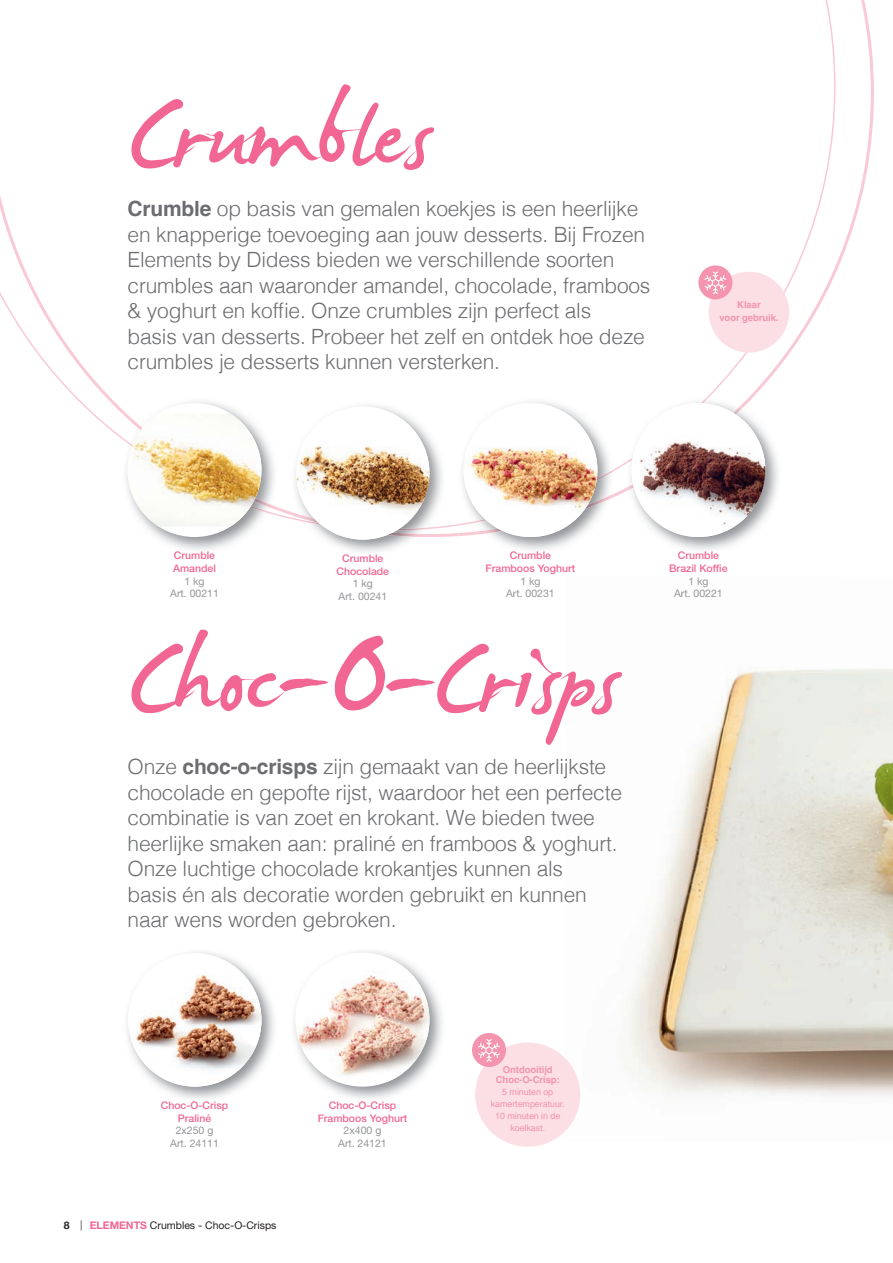
<style>
.page{position:relative;width:893px;height:1263px;background:#fff}
.page>*{position:absolute;margin:0;border:0;box-sizing:border-box;transform-origin:0 0}
.t1{font:156px "James Fajardo";color:#f16692}
.t2{font:300 21px/25.5px "Helvetica";letter-spacing:-.01em;color:#6c6d70}
.t3{font:500 10.5px/12.6px "Helvetica Neue LT Std";color:#f16692;text-align:center}
.t4{font:10.5px/12.6px "Helvetica Neue LT Std";color:#939598;text-align:center}
.t5{font:10.5px "Helvetica Neue LT Std";color:#231f20}
.t6{font:700 10.5px "Helvetica Neue LT Std";color:#231f20}
.t7{font:700 9.6px/13.2px "Helvetica";letter-spacing:-.01em;color:#f494ae;text-align:center}
.t8{font:9px/12px "Helvetica";letter-spacing:-.01em;color:#f494ae;text-align:center}
.s1{font-weight:700}
.s2{font-weight:700;color:#f16692}
</style>
<div class="page">
<img style="left:568px;top:669px;width:325px;height:459px">
<svg style="left:0;top:0;width:836px;height:527px"></svg>
<img style="left:122px;top:398px;width:155px;height:12px">
<img style="left:122px;top:410px;width:155px;height:27px">
<img style="left:122px;top:516px;width:155px;height:34px">
<img style="left:122px;top:437px;width:155px;height:79px">
<div style="left:128px;top:403px;width:133px;height:134px;background:#fff;border-radius:50%"></div>
<img style="left:128px;top:414px;width:133px;height:112px">
<img style="left:626px;top:398px;width:155px;height:152px">
<img style="left:626px;top:398px;width:126px;height:93px">
<img style="left:626px;top:398px;width:82px;height:66px">
<img style="left:631px;top:403px;width:134px;height:134px;border-radius:67px">
<img style="left:458px;top:398px;width:155px;height:152px">
<img style="left:458px;top:526px;width:155px;height:10px">
<img style="left:458px;top:470px;width:155px;height:56px">
<img style="left:463px;top:403px;width:134px;height:134px;border-radius:67px">
<img style="left:291px;top:401px;width:154px;height:151px">
<img style="left:291px;top:512px;width:154px;height:25px">
<img style="left:291px;top:517px;width:154px;height:13px">
<img style="left:296px;top:412px;width:133px;height:128px">
<img style="left:127px;top:952px;width:147px;height:147px">
<img style="left:128px;top:953px;width:133px;height:134px;border-radius:67px">
<img style="left:294px;top:951px;width:148px;height:148px">
<div style="left:296px;top:953px;width:133px;height:134px;background:#fff;border-radius:50%"></div>
<img style="left:296px;top:970px;width:133px;height:111px">
<div style="left:709px;top:272px;width:80px;height:81px;background:#fbdfe4;border-radius:50%"></div>
<div style="left:698px;top:265px;width:34px;height:34px;background:#f494ae;border-radius:50%"></div>
<svg style="left:704px;top:271px;width:22px;height:23px"></svg>
<div style="left:475px;top:1042px;width:105px;height:105px;background:#fbdfe4;border-radius:50%"></div>
<div style="left:472px;top:1033px;width:34px;height:34px;background:#f494ae;border-radius:50%"></div>
<svg style="left:478px;top:1039px;width:22px;height:23px"></svg>
<h1 class="t1" style="left:128px;top:55px;width:305px">Crumbles</h1>
<p class="t2" style="left:128px;top:194px;width:524px"><span class="s1">Crumble</span> op basis van gemalen koekjes is een heerlijke en knapperige toevoeging aan jouw desserts. Bij Frozen Elements by Didess bieden we verschillende soorten crumbles aan waaronder amandel, chocolade, framboos &amp; yoghurt en koffie. Onze crumbles zijn perfect als<br>basis van desserts. Probeer het zelf en ontdek hoe deze crumbles je desserts kunnen versterken.</p>
<p class="t7" style="left:719px;top:299px;width:61px">Klaar<br>voor gebruik.</p>
<p class="t3" style="left:173px;top:549px;width:44px;text-align:left">Crumble<br>Amandel</p>
<p class="t4" style="left:170px;top:574px;width:50px">1 kg<br>Art. 00211</p>
<p class="t3" style="left:337px;top:552px;width:54px">Crumble<br>Chocolade</p>
<p class="t4" style="left:339px;top:577px;width:50px">1 kg<br>Art. 00241</p>
<p class="t3" style="left:486px;top:549px;width:91px">Crumble<br>Framboos Yoghurt</p>
<p class="t4" style="left:506px;top:574px;width:50px">1 kg<br>Art. 00231</p>
<h1 class="t1" style="left:128px;top:600px;width:493px">Choc-O-Crisps</h1>
<p class="t2" style="left:128px;top:752px;width:496px">Onze <span class="s1">choc-o-crisps</span> zijn gemaakt van de heerlijkste chocolade en gepofte rijst, waardoor het een perfecte combinatie is van zoet en krokant. We bieden twee heerlijke smaken aan: praliné en framboos &amp; yoghurt.<br>Onze luchtige chocolade krokantjes kunnen als<br>basis én als decoratie worden gebruikt en kunnen naar wens worden gebroken.</p>
<p class="t3" style="left:669px;top:549px;width:60px">Crumble<br>Brazil Koffie</p>
<p class="t4" style="left:674px;top:574px;width:50px">1 kg<br>Art. 00221</p>
<p class="t3" style="left:161px;top:1099px;width:69px">Choc-O-Crisp<br>Praliné</p>
<p class="t4" style="left:170px;top:1124px;width:50px">2x250 g<br>Art. 24111</p>
<p class="t6" style="left:64px;top:1218px;width:7px">8</p>
<p class="t5" style="left:90px;top:1219px;width:188px"><span class="s2">ELEMENTS</span> Crumbles - Choc-O-Crisps</p>
<p class="t3" style="left:318px;top:1099px;width:91px">Choc-O-Crisp<br>Framboos Yoghurt</p>
<p class="t4" style="left:338px;top:1124px;width:50px">2x400 g<br>Art. 24121</p>
<p class="t7" style="left:496px;top:1065px;width:65px;line-height:10.5px">Ontdooitijd<br>Choc-O-Crisp:</p>
<p class="t8" style="left:491px;top:1086px;width:76px">5 minuten op kamertemperatuur.<br>10 minuten in de koelkast.</p>
</div>
